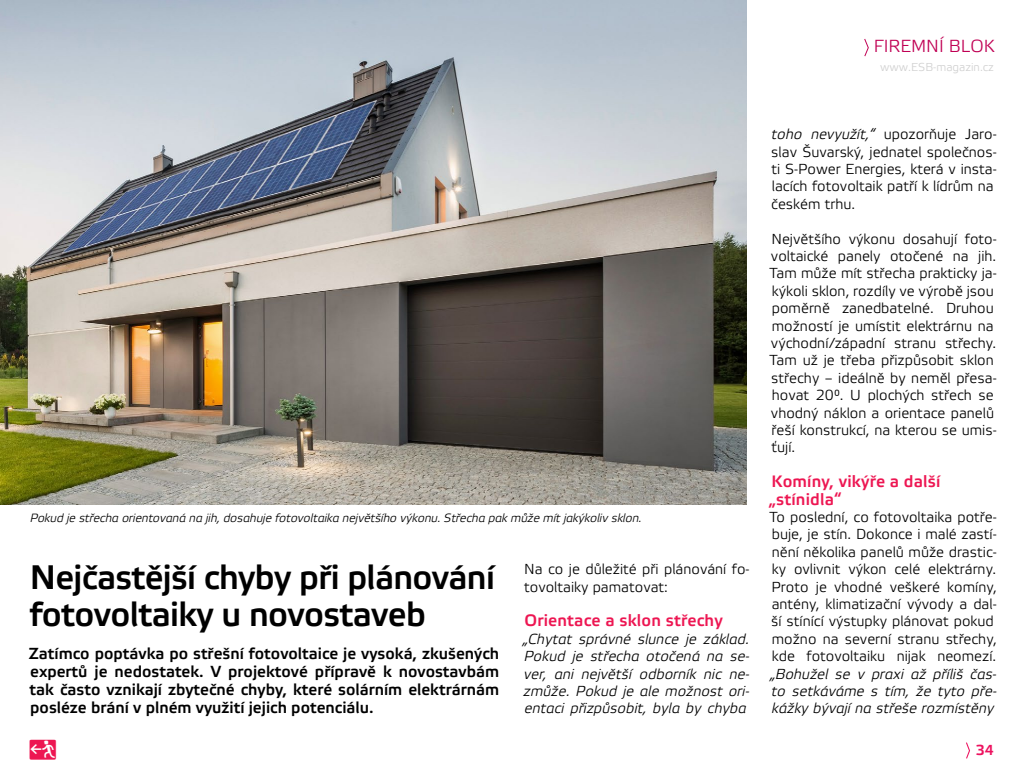
<style>
.page{position:relative;width:1024px;height:768px;background:#fff}
.page>*{position:absolute;margin:0;border:0;box-sizing:border-box;transform-origin:0 0}
.t1{font:34px/37px "Etelka Medium Pro";letter-spacing:-.02em;color:#000}
.t2{font:20px "Etelka Medium Pro";color:#ed1652}
.t3{font:17.5px "Etelka Light Pro";color:#c00054}
.t4{font:16.5px/17.4px "Etelka Medium Pro";letter-spacing:.01em;color:#ed1652}
.t5{font:16px/18px "Etelka Medium Pro";color:#000;text-align:justify}
.t6{font:14.5px/17.4px "Etelka Light Pro";color:#000}
.t7{font:italic 14.5px/17.4px "Etelka Light Pro";color:#000;text-align:justify}
.t8{font:14.5px "Etelka Medium Pro";color:#ed125f}
.t9{font:italic 12px "Etelka Light Pro";letter-spacing:-.01em;color:#000}
.t10{font:11.5px "Etelka Light Pro";color:#d0d0d0}
.s1{font-style:italic}
</style>
<div class="page">
<svg style="left:966px;top:742px;width:4px;height:17px"></svg>
<svg style="left:864px;top:39px;width:5px;height:18px"></svg>
<img style="left:0;top:0;width:747px;height:505px">
<p class="t3" style="left:874px;top:37px;width:122px">FIREMNÍ BLOK</p>
<p class="t10" style="left:880px;top:61px;width:115px">www.ESB-magazin.cz</p>
<p class="t9" style="left:30px;top:511px;width:614px">Pokud je střecha orientovaná na jih, dosahuje fotovoltaika největšího výkonu. Střecha pak může mít jakýkoliv sklon.</p>
<h1 class="t1" style="left:30px;top:560px;width:467px">Nejčastější chyby při plánování fotovoltaiky u novostaveb</h1>
<p class="t5" style="left:29px;top:645px;width:472px">Zatímco poptávka po střešní fotovoltaice je vysoká, zkušených expertů je nedostatek. V projektové přípravě k novostavbám tak často vznikají zbytečné chyby, které solárním elektrárnám posléze brání v plném využití jejich potenciálu.</p>
<h2 class="t2" style="left:29px;top:737px;width:29px">q</h2>
<p class="t6" style="left:524px;top:561px;width:227px">Na co je důležité při plánování fo&shy;tovoltaiky pamatovat:</p>
<p class="t4" style="left:524px;top:613px;width:200px">Orientace a sklon střechy</p>
<p class="t7" style="left:523px;top:631px;width:228px">„Chytat správné slunce je základ.<br>Pokud je střecha otočená na se&shy;ver, ani největší odborník nic ne&shy;zmůže. Pokud je ale možnost ori&shy;entaci přizpůsobit, byla by chyba</p>
<p class="t6" style="left:771px;top:126px;width:227px"><span class="s1">toho nevyužít,“</span> upozorňuje Jaro&shy;slav Šuvarský, jednatel společnos&shy;ti S-Power Energies, která v insta&shy;lacích fotovoltaik patří k lídrům na českém trhu.</p>
<p class="t6" style="left:769px;top:231px;width:229px">Největšího výkonu dosahují foto&shy;voltaické panely otočené na jih.<br>Tam může mít střecha prakticky ja&shy;kýkoli sklon, rozdíly ve výrobě jsou poměrně zanedbatelné. Druhou možností je umístit elektrárnu na východní/západní stranu střechy.<br>Tam už je třeba přizpůsobit sklon střechy – ideálně by neměl přesa&shy;hovat 20°. U plochých střech se vhodný náklon a orientace panelů řeší konstrukcí, na kterou se umis&shy;ťují.</p>
<p class="t4" style="left:769px;top:474px;width:173px">Komíny, vikýře a další „stínidla“</p>
<p class="t6" style="left:769px;top:509px;width:229px">To poslední, co fotovoltaika potře&shy;buje, je stín. Dokonce i malé zastí&shy;nění několika panelů může drastic&shy;ky ovlivnit výkon celé elektrárny.<br>Proto je vhodné veškeré komíny, antény, klimatizační vývody a dal&shy;ší stínící výstupky plánovat pokud možno na severní stranu střechy, kde fotovoltaiku nijak neomezí.</p>
<p class="t7" style="left:770px;top:666px;width:228px">„Bohužel se v praxi až příliš čas&shy;to setkáváme s tím, že tyto pře&shy;kážky bývají na střeše rozmístěny</p>
<p class="t8" style="left:976px;top:742px;width:20px">34</p>
</div>
